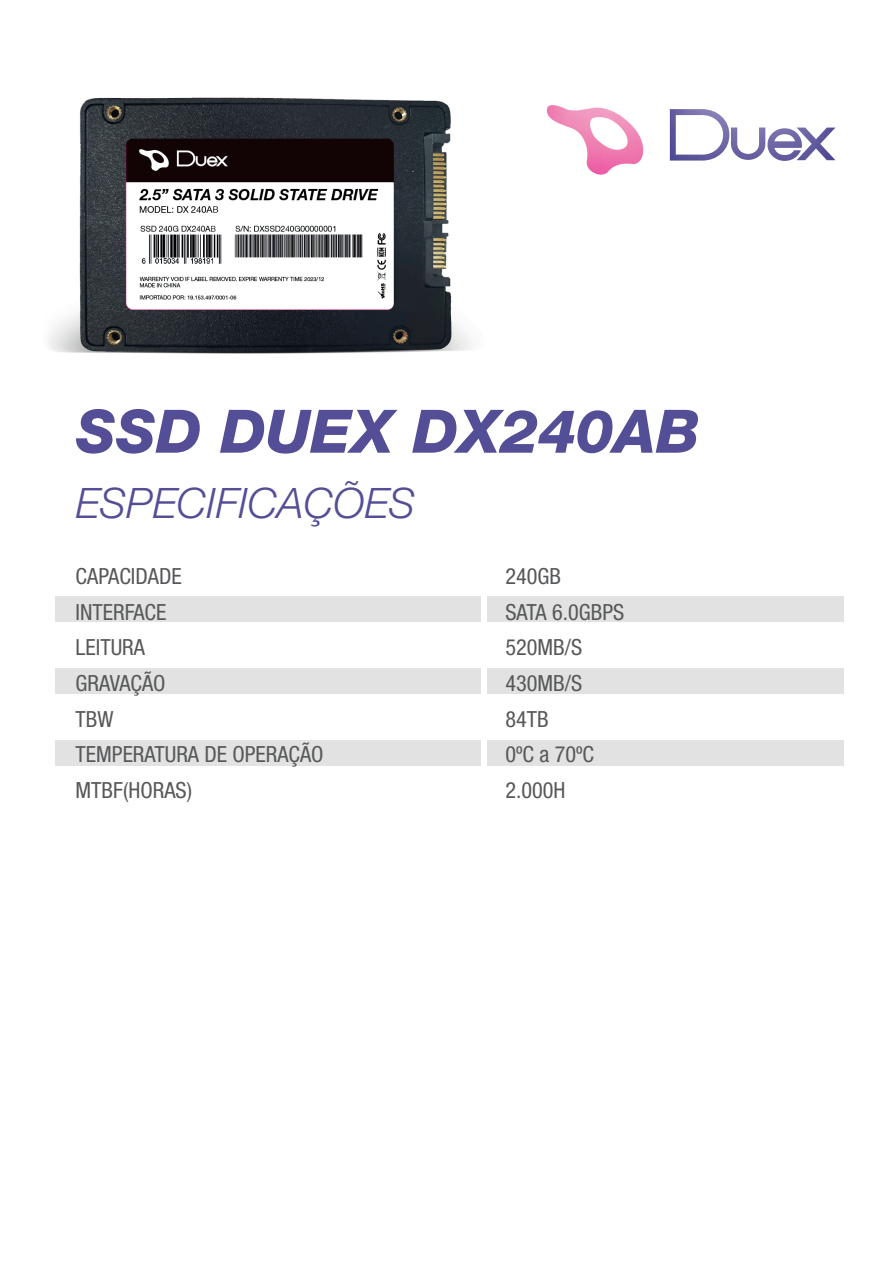
<style>
.page{position:relative;width:893px;height:1263px;background:#fff}
.page>*{position:absolute;margin:0;border:0;box-sizing:border-box;transform-origin:0 0}
.t1{font:italic 800 60px "Helvetica Neue LT Std";color:#544e97}
.t2{font:italic 300 42px "Helvetica Neue LT Std";color:#544e97}
.t3{font:condensed 22.35px/35.7px "Helvetica Neue LT Std";color:#57585a}
</style>
<div class="page">
<img style="left:48px;top:97px;width:424px;height:257px">
<div style="left:55px;top:596px;width:425px;height:26px;background:#e1e2e1"></div>
<div style="left:55px;top:668px;width:425px;height:26px;background:#e1e2e1"></div>
<div style="left:55px;top:740px;width:425px;height:26px;background:#e1e2e1"></div>
<div style="left:488px;top:596px;width:356px;height:26px;background:#e1e2e1"></div>
<div style="left:488px;top:668px;width:356px;height:26px;background:#e1e2e1"></div>
<div style="left:488px;top:740px;width:356px;height:26px;background:#e1e2e1"></div>
<svg style="left:546px;top:105px;width:290px;height:70px"></svg>
<h1 class="t1" style="left:76px;top:396px;width:625px">SSD DUEX DX240AB</h1>
<h2 class="t2" style="left:76px;top:478px;width:341px">ESPECIFICAÇÕES</h2>
<p class="t3" style="left:76px;top:558px;width:250px">CAPACIDADE<br>INTERFACE<br>LEITURA<br>GRAVAÇÃO<br>TBW<br>TEMPERATURA DE OPERAÇÃO<br>MTBF(HORAS)</p>
<p class="t3" style="left:505px;top:558px;width:120px">240GB<br>SATA 6.0GBPS<br>520MB/S<br>430MB/S<br>84TB<br>0ºC a 70ºC<br>2.000H</p>
</div>
